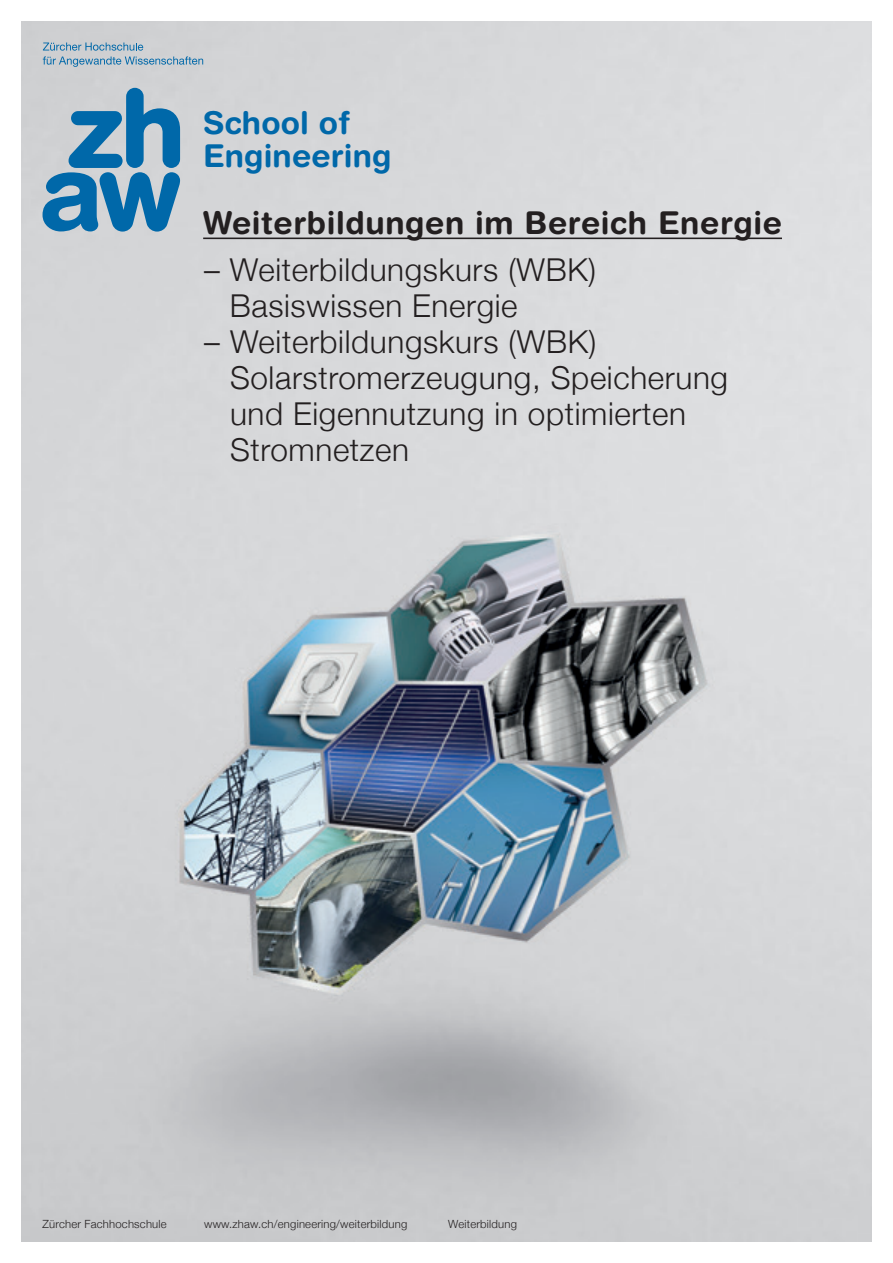
<style>
.page{position:relative;width:893px;height:1263px;background:#fff}
.page>*{position:absolute;margin:0;border:0;box-sizing:border-box;transform-origin:0 0}
.t1{font:300 31.5px/36px "Helvetica Neue";letter-spacing:.02em;color:#231f20}
.t2{font:700 31.5px "Helvetica Rounded LT";letter-spacing:.02em;color:#231f20}
.t3{font:700 31.5px/33px "Helvetica Rounded LT";letter-spacing:.005em;color:#0068a9}
.t4{font:300 11.25px "Helvetica Neue";letter-spacing:.02em;color:#231f20}
</style>
<div class="page">
<img style="left:21px;top:21px;width:851px;height:1221px">
<svg style="left:43px;top:88px;width:137px;height:144px"></svg>
<svg style="left:43px;top:43px;width:160px;height:24px"></svg>
<hr style="left:203px;top:238px;width:579px;height:1px;background:#231f20">
<p class="t3" style="left:203px;top:106px;width:190px">School of<br>Engineering</p>
<p class="t2" style="left:203px;top:203px;width:580px">Weiterbildungen im Bereich Energie</p>
<p class="t1" style="left:230px;top:250px;width:368px;text-indent:-26px">– Weiterbildungskurs (WBK)<br>Basiswissen Energie</p>
<p class="t1" style="left:230px;top:322px;width:500px;text-indent:-26px">– Weiterbildungskurs (WBK)<br>Solarstromerzeugung, Speicherung und Eigennutzung in optimierten<br>Stromnetzen</p>
<p class="t4" style="left:43px;top:1214px;width:126px">Zürcher Fachhochschule</p>
<p class="t4" style="left:204px;top:1214px;width:205px">www.zhaw.ch/engineering/weiterbildung</p>
<p class="t4" style="left:448px;top:1214px;width:70px">Weiterbildung</p>
</div>
